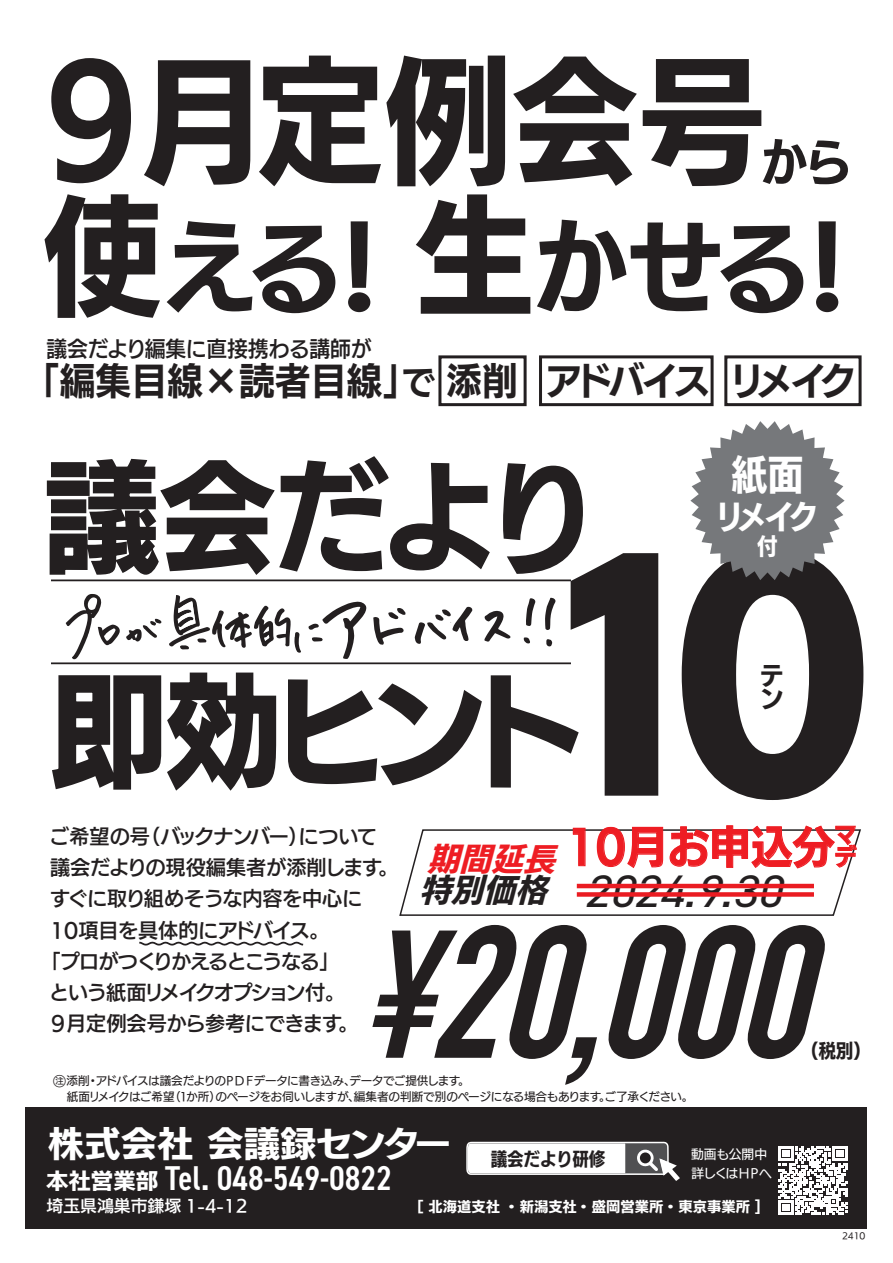
<style>
.page{position:relative;width:893px;height:1263px;background:#fff}
.page>*{position:absolute;margin:0;border:0;box-sizing:border-box;transform-origin:0 0}
.t1{font:700 361.8px "Soleil";color:#231f20}
.t2{font:italic 700 185.1px "DIN Condensed";color:#231f20}
.t3{font:138.3px "UD Kakugo C80 Pro B";color:#231f20;scale:1.15 1}
.t4{font:120.9px "UD Kakugo Large Pr 6 N B";letter-spacing:-.07em;color:#231f20;scale:.95 1}
.t5{font:103.05px "UD Kakugo C80 Pro B";color:#231f20;scale:1.15 1}
.t6{font:50.55px "UD Kakugo C80 Pro B";color:#231f20;scale:1.15 1}
.t7{font:italic 45.6px "DIN2014";color:#231f20;scale:1.09 1}
.t8{font:43.95px "UD Kakugo Large Pr 6 N B";color:#ee1d23;scale:.95 1}
.t9{font:40.95px "UD Kakugo C80 Pro B";color:#fff;scale:1.11 1}
.t10{font:37.5px "UD Kakugo Large Pr 6 N B";letter-spacing:-.02em;color:#231f20;scale:.96 1}
.t11{font:35.25px "UD Kakugo C80 Pro B";color:#fff;scale:1.29 1}
.t12{font:600 condensed 34.5px "DIN2014";color:#fff}
.t13{font:32.55px "UD Kakugo C80 Pro B";color:#fff;scale:1.11 1}
.t14{font:italic 31.95px "UD Kakugo C80 Pro B";color:#ee1d23;scale:1.25 1}
.t15{font:italic 31.95px "UD Kakugo C80 Pro B";color:#231f20;scale:1.25 1}
.t16{font:25.5px/23.2px "UD Kakugo C80 Pro B";color:#231f20;scale:1.15 1}
.t17{font:23.25px "UD Kakugo C80 Pro B";color:#fff;scale:1.11 1}
.t18{font:22.8px/22.2px "UD Kakugo Large Pr 6 N B";color:#ee1d23;scale:.95 1}
.t19{font:21.75px "UD Kakugo Large Pr 6 N DB";letter-spacing:-.01em;color:#231f20;scale:.96 1}
.t20{font:20.1px "UD Kakugo Large Pr 6 N DB";letter-spacing:-.035em;color:#231f20}
.t21{font:20.1px "UD Kakugo Large Pr 6 N DB";letter-spacing:-.08em;color:#231f20}
.t22{font:20.1px "UD Kakugo Large Pr 6 N DB";color:#231f20}
.t23{font:20.1px "UD Kakugo Large Pr 6 N DB";letter-spacing:-.015em;color:#231f20}
.t24{font:19.2px "UD Kakugo C80 Pro B";color:#231f20;scale:1.15 1}
.t25{font:18.45px "UD Kakugo C80 Pro B";color:#231f20;scale:1.12 1}
.t26{font:16.5px "UD Kakugo Large Pr 6 N DB";color:#fff}
.t27{font:14.25px "UD Kakugo C80 Pro B";color:#fff;scale:1.26 1}
.t28{font:12.6px "UD Kakugo Large Pr 6 N M";letter-spacing:-.12em;color:#fff}
.t29{font:12.6px "UD Kakugo Large Pr 6 N M";letter-spacing:-.05em;color:#fff}
.t30{font:11.55px "UD Kakugo Large Pr 6 N M";letter-spacing:-.03em;color:#231f20}
.t31{font:11.55px "UD Kakugo Large Pr 6 N M";letter-spacing:-.05em;color:#231f20}
.t32{font:8.55px "UD Kakugo Large Pr 6 N M";color:#231f20}
.s1{font-size:141.75px}
.s2{font-size:130.8px}
.s3{font-size:34.8px}
.s4{font-size:178.65px}
.s5{font-family:"Helvetica Neue";font-weight:400}
.s6{font-size:12.9px}
.s7{font-size:8.4px}
.s8{font-family:"UD Kakugo C80 Pro B";font-weight:400;font-stretch:normal;font-size:21.75px}
</style>
<div class="page">
<svg style="left:681px;top:580px;width:183px;height:220px"></svg>
<div style="left:438px;top:355px;width:89px;height:51px;border:3px solid #231f20"></div>
<div style="left:539px;top:355px;width:175px;height:51px;border:3px solid #231f20"></div>
<div style="left:724px;top:355px;width:138px;height:51px;border:3px solid #231f20"></div>
<svg style="left:690px;top:421px;width:155px;height:159px"></svg>
<div style="left:26px;top:1107px;width:841px;height:122px;background:#231f20"></div>
<svg style="left:779px;top:1146px;width:68px;height:69px"></svg>
<svg style="left:466px;top:1141px;width:214px;height:40px"></svg>
<svg style="left:139px;top:941px;width:165px;height:5px"></svg>
<svg style="left:46px;top:456px;width:613px;height:340px"></svg>
<svg style="left:399px;top:825px;width:462px;height:91px"></svg>
<h3 class="t3" style="left:25px;top:15px;width:646px"><span class="s1">９</span>月定例会号</h3>
<h3 class="t6" style="left:761px;top:123px;width:80px">から</h3>
<h3 class="t5" style="left:42px;top:187px;width:725px"><span class="s2">使</span>える！<span class="s2">生</span>かせる！</h3>
<h3 class="t19" style="left:46px;top:337px;width:340px">議会だより編集に直接携わる講師が</h3>
<h3 class="t10" style="left:24px;top:360px;width:869px">「編集目線×読者目線」<span class="s3">で</span> 添削 アドバイス リメイク</h3>
<h3 class="t9" style="left:731px;top:443px;width:67px">紙面</h3>
<h3 class="t13" style="left:715px;top:491px;width:94px">リメイク</h3>
<h3 class="t17" style="left:757px;top:528px;width:20px">付</h3>
<h3 class="t4" style="left:44px;top:450px;width:585px">議会だより</h3>
<h1 class="t1" style="left:555px;top:386px;width:320px">10</h1>
<h3 class="t16" style="left:760px;top:663px;width:21px">テン</h3>
<h3 class="t4" style="left:51px;top:665px;width:563px">即効ヒント</h3>
<h3 class="t8" style="left:566px;top:822px;width:284px">10月お申込分</h3>
<h3 class="t18" style="left:835px;top:824px;width:24px">マデ</h3>
<h3 class="t20" style="left:49px;top:825px;width:329px">ご希望の号（バックナンバー）について</h3>
<h3 class="t22" style="left:50px;top:856px;width:350px">議会だよりの現役編集者が添削します。</h3>
<h3 class="t20" style="left:50px;top:888px;width:314px">すぐに取り組めそうな内容を中心に</h3>
<h3 class="t20" style="left:50px;top:919px;width:281px">10項目を具体的にアドバイス。</h3>
<h3 class="t21" style="left:41px;top:950px;width:300px">「プロがつくりかえるとこうなる」</h3>
<h3 class="t21" style="left:49px;top:981px;width:298px">という紙面リメイクオプション付。</h3>
<h3 class="t23" style="left:48px;top:1012px;width:313px">９月定例会号から参考にできます。</h3>
<h3 class="t14" style="left:427px;top:834px;width:114px">期間延長</h3>
<h3 class="t15" style="left:419px;top:865px;width:114px">特別価格</h3>
<h3 class="t7" style="left:585px;top:862px;width:182px">2024.9.30</h3>
<h2 class="t2" style="left:361px;top:868px;width:505px"><span class="s4">¥</span>20<span class="s5">,</span>000</h2>
<h3 class="t24" style="left:801px;top:1035px;width:63px">（税別）</h3>
<p class="t31" style="left:53px;top:1074px;width:418px"><span class="s6">◯</span><span class="s7">注</span>添削・アドバイスは議会だよりのＰＤＦデータに書き込み、データでご提供します。</p>
<p class="t30" style="left:67px;top:1090px;width:628px">紙面リメイクはご希望（１か所）のページをお伺いしますが、編集者の判断で別のページになる場合もあります。ご了承ください。</p>
<h3 class="t11" style="left:48px;top:1116px;width:314px">株式会社会議録センター</h3>
<h3 class="t12" style="left:46px;top:1155px;width:348px"><span class="s8">本社営業部</span> Tel. 048-549-0822</h3>
<h3 class="t26" style="left:47px;top:1197px;width:203px">埼玉県鴻巣市鎌塚 1-4-12</h3>
<p class="t27" style="left:409px;top:1195px;width:281px">［ 北海道支社・新潟支社・盛岡営業所・東京事業所 ]</p>
<h3 class="t25" style="left:491px;top:1145px;width:104px">議会だより研修</h3>
<p class="t29" style="left:691px;top:1148px;width:77px">動画も公開中</p>
<p class="t28" style="left:692px;top:1166px;width:82px">詳しくはＨＰへ</p>
<p class="t32" style="left:842px;top:1231px;width:25px">2410</p>
</div>
